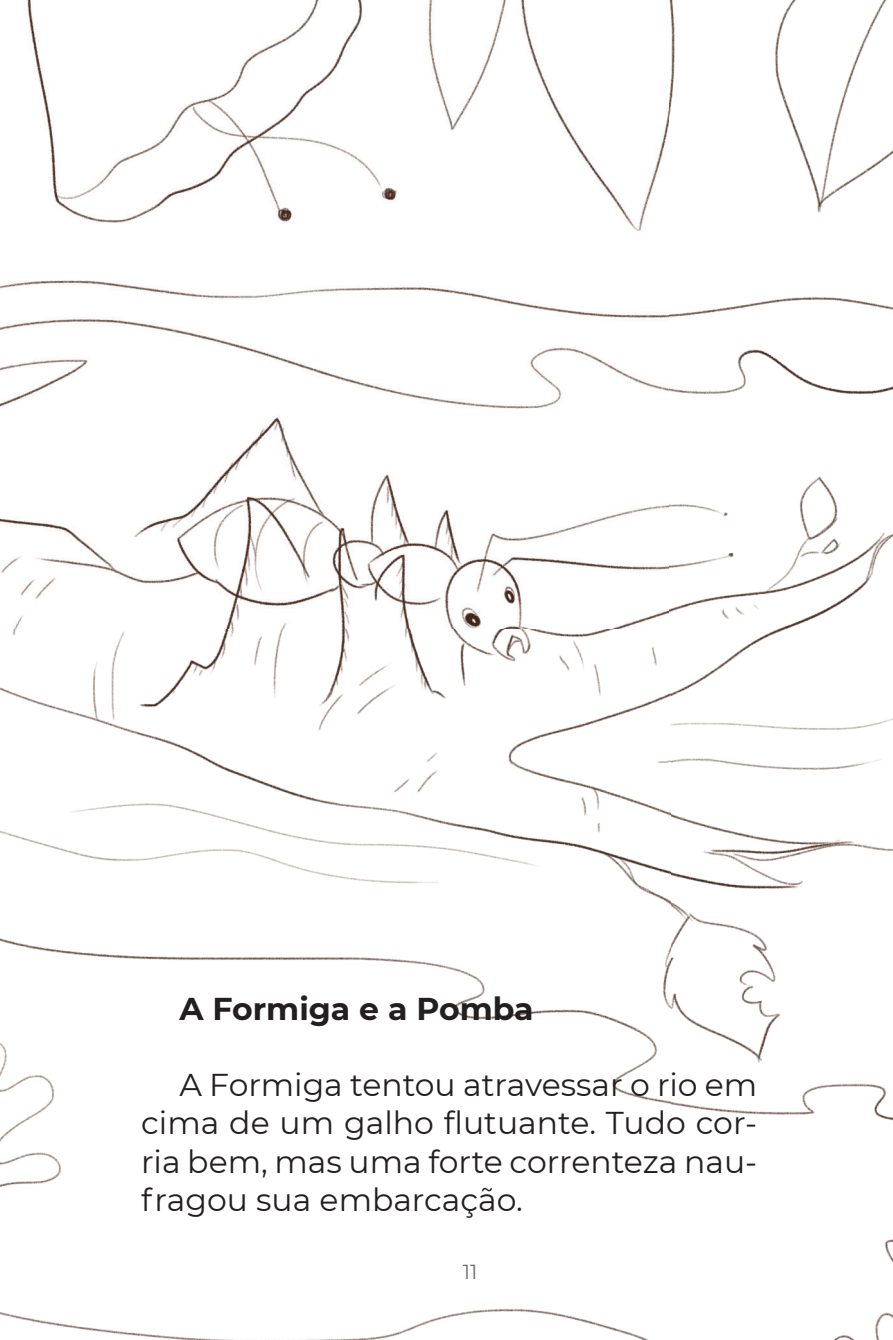
<style>
.page{position:relative;width:893px;height:1340px;background:#fff}
.page>*{position:absolute;margin:0;border:0;box-sizing:border-box;transform-origin:0 0}
.t1{font:31.5px/38.2px "Montserrat";color:#231f20;text-align:justify}
.t2{font:700 31.5px "Montserrat";color:#231f20}
.t3{font:20.25px "Montserrat";color:#6c6d70}
</style>
<div class="page">
<img style="left:0;top:0;width:669px;height:629px">
<img style="left:669px;top:0;width:224px;height:1339px">
<img style="left:0;top:629px;width:671px;height:631px">
<img style="left:0;top:1260px;width:671px;height:79px">
<p class="t2" style="left:179px;top:985px;width:356px">A Formiga e a Pomba</p>
<p class="t1" style="left:141px;top:1064px;width:618px;text-indent:38px">A Formiga tentou atravessar o rio em cima de um galho flutuante. Tudo cor&shy;ria bem, mas uma forte correnteza nau&shy;fragou sua embarcação.</p>
<p class="t3" style="left:463px;top:1257px;width:16px">11</p>
</div>
